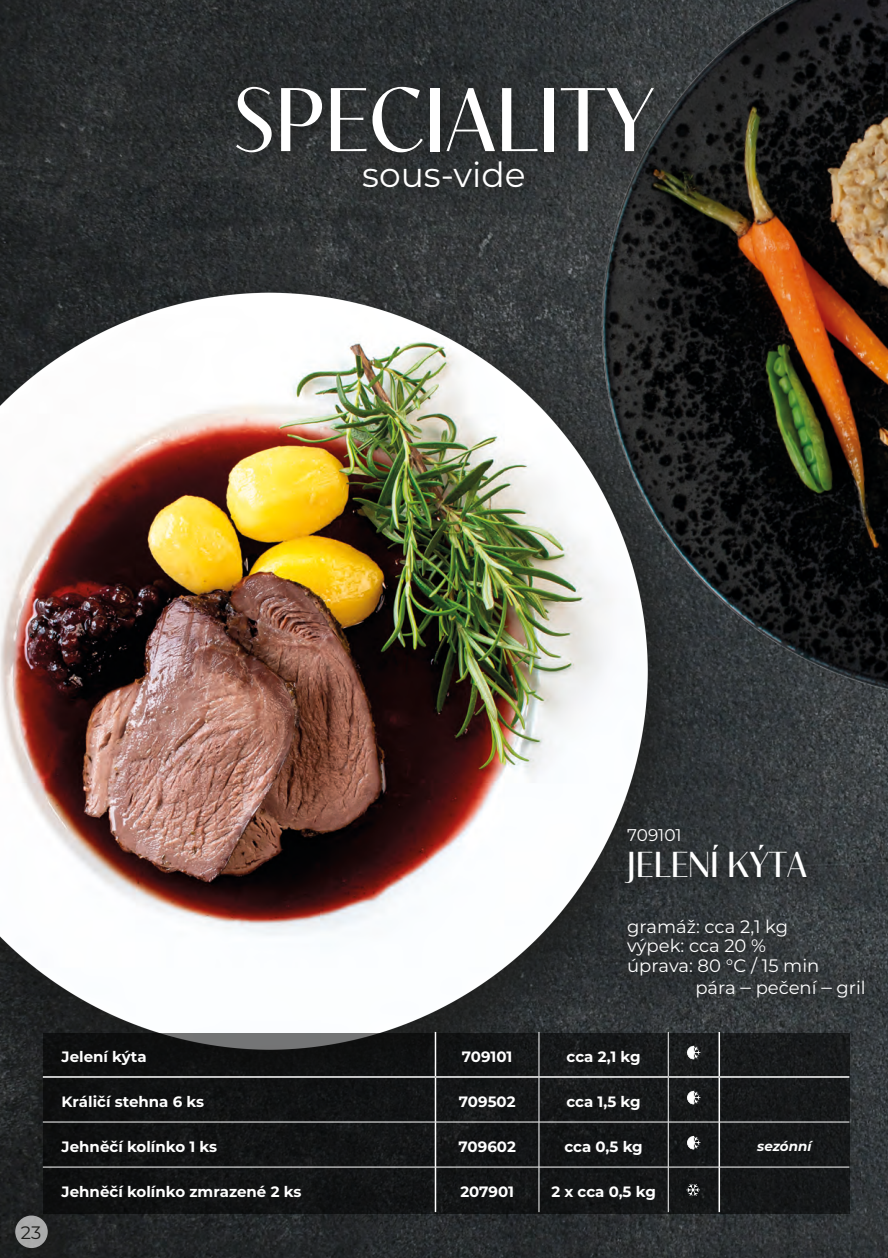
<style>
.page{position:relative;width:888px;height:1258px;background:#fff}
.page>*{position:absolute;margin:0;border:0;box-sizing:border-box;transform-origin:0 0}
.t1{font:500 90px "Contralto";color:#fff}
.t2{font:500 36px "Contralto";color:#fff}
.t3{font:34.5px "Montserrat";color:#fff}
.t4{font:18px/19.5px "Montserrat";color:#fff}
.t5{font:18px "Montserrat";color:#1d1d1b}
.t6{font:16.95px "Montserrat";color:#fff}
.t7{font:700 15px "Montserrat";color:#fff}
.t8{font:italic 700 13.5px "Montserrat";color:#fff}
.s1{font-size:21px}
</style>
<div class="page">
<img style="left:0;top:0;width:888px;height:1258px">
<img style="left:487px;top:0;width:401px;height:772px">
<div style="left:227px;top:76px;width:442px;height:127px;background:#1d1d1b;opacity:.75"></div>
<div style="left:18px;top:1218px;width:48px;height:40px;background:#1d1d1b"></div>
<div style="left:15px;top:1215px;width:33px;height:33px;background:#aaabab;border-radius:50%"></div>
<img style="left:0;top:230px;width:687px;height:869px">
<svg style="left:43px;top:1033px;width:806px;height:181px;fill:#131515"></svg>
<hr style="left:435px;top:1032px;width:1px;height:44px;background:#fff">
<hr style="left:718px;top:1032px;width:2px;height:44px;background:#fff">
<hr style="left:43px;top:1076px;width:392px;height:2px;background:#fff">
<hr style="left:435px;top:1076px;width:104px;height:2px;background:#fff">
<hr style="left:435px;top:1078px;width:1px;height:44px;background:#fff">
<hr style="left:539px;top:1076px;width:129px;height:2px;background:#fff">
<hr style="left:668px;top:1076px;width:51px;height:2px;background:#fff">
<hr style="left:719px;top:1076px;width:130px;height:2px;background:#fff">
<hr style="left:718px;top:1078px;width:2px;height:44px;background:#fff">
<hr style="left:435px;top:1122px;width:1px;height:45px;background:#fff">
<hr style="left:718px;top:1122px;width:2px;height:45px;background:#fff">
<hr style="left:435px;top:1167px;width:1px;height:45px;background:#fff">
<hr style="left:718px;top:1167px;width:2px;height:45px;background:#fff">
<hr style="left:539px;top:1032px;width:1px;height:44px;background:#fff">
<hr style="left:668px;top:1032px;width:1px;height:44px;background:#fff">
<hr style="left:539px;top:1078px;width:1px;height:44px;background:#fff">
<hr style="left:668px;top:1078px;width:1px;height:44px;background:#fff">
<hr style="left:43px;top:1122px;width:392px;height:1px;background:#fff">
<hr style="left:435px;top:1122px;width:104px;height:1px;background:#fff">
<hr style="left:539px;top:1122px;width:129px;height:1px;background:#fff">
<hr style="left:539px;top:1122px;width:1px;height:45px;background:#fff">
<hr style="left:668px;top:1122px;width:51px;height:1px;background:#fff">
<hr style="left:668px;top:1122px;width:1px;height:45px;background:#fff">
<hr style="left:719px;top:1122px;width:130px;height:1px;background:#fff">
<hr style="left:43px;top:1167px;width:392px;height:1px;background:#fff">
<hr style="left:435px;top:1167px;width:104px;height:1px;background:#fff">
<hr style="left:539px;top:1167px;width:129px;height:1px;background:#fff">
<hr style="left:539px;top:1167px;width:1px;height:45px;background:#fff">
<hr style="left:668px;top:1167px;width:51px;height:1px;background:#fff">
<hr style="left:668px;top:1167px;width:1px;height:45px;background:#fff">
<hr style="left:719px;top:1167px;width:130px;height:1px;background:#fff">
<svg style="left:687px;top:1046px;width:13px;height:13px"></svg>
<svg style="left:687px;top:1091px;width:13px;height:13px"></svg>
<svg style="left:687px;top:1136px;width:13px;height:13px"></svg>
<div style="left:617px;top:818px;width:264px;height:196px;background:#1d1d1b;opacity:.75"></div>
<svg style="left:686px;top:1184px;width:14px;height:12px"></svg>
<p class="t1" style="left:233px;top:52px;width:423px">SPECIALITY</p>
<p class="t3" style="left:362px;top:151px;width:165px">sous-vide</p>
<p class="t5" style="left:21px;top:1221px;width:22px">23</p>
<p class="t6" style="left:627px;top:824px;width:56px">709101</p>
<p class="t2" style="left:627px;top:838px;width:181px">JELENÍ KÝTA</p>
<p class="t4" style="left:627px;top:916px;width:194px">gramáž: cca 2,1 kg výpek: cca 20 % úprava: 80 °C / 15 min</p>
<p class="t4" style="left:695px;top:978px;width:172px">pára <span class="s1">–</span> pečení <span class="s1">–</span> gril</p>
<p class="t7" style="left:62px;top:1045px;width:87px">Jelení kýta</p>
<p class="t7" style="left:462px;top:1045px;width:52px">709101</p>
<p class="t7" style="left:567px;top:1045px;width:75px">cca 2,1 kg</p>
<p class="t7" style="left:62px;top:1090px;width:144px">Králičí stehna 6 ks</p>
<p class="t7" style="left:459px;top:1090px;width:58px">709502</p>
<p class="t7" style="left:566px;top:1090px;width:76px">cca 1,5 kg</p>
<p class="t7" style="left:62px;top:1135px;width:157px">Jehněčí kolínko 1 ks</p>
<p class="t7" style="left:459px;top:1135px;width:59px">709602</p>
<p class="t7" style="left:564px;top:1135px;width:80px">cca 0,5 kg</p>
<p class="t8" style="left:757px;top:1136px;width:56px">sezónní</p>
<p class="t7" style="left:62px;top:1181px;width:241px">Jehněčí kolínko zmrazené 2 ks</p>
<p class="t7" style="left:460px;top:1181px;width:55px">207901</p>
<p class="t7" style="left:551px;top:1181px;width:106px">2 x cca 0,5 kg</p>
</div>
